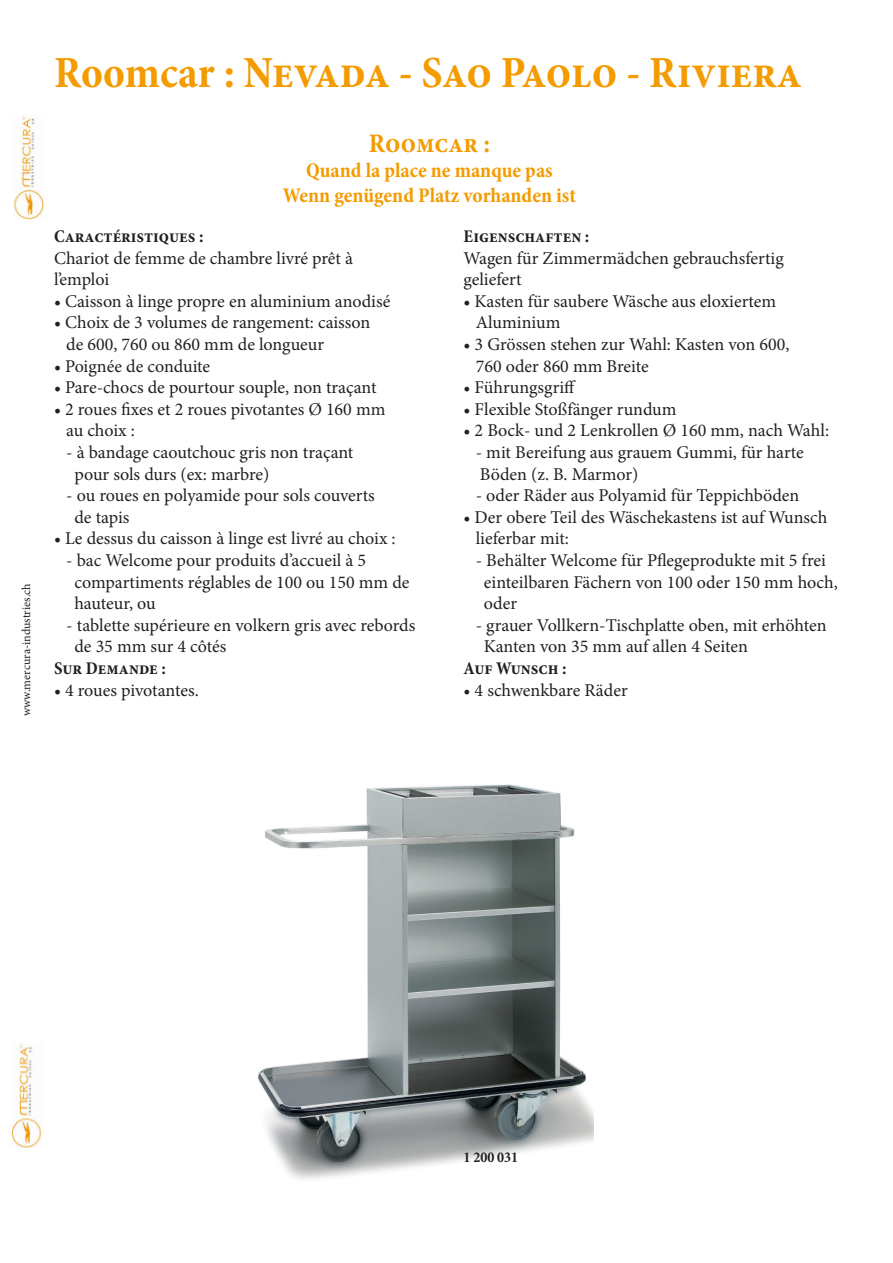
<style>
.page{position:relative;width:893px;height:1263px;background:#fff}
.page>*{position:absolute;margin:0;border:0;box-sizing:border-box;transform-origin:0 0}
.t1{font:700 condensed 45px "Minion Pro";letter-spacing:-.005em;color:#f49b00}
.t2{font:700 condensed 27px "Minion Pro";color:#f49b00}
.t3{font:700 condensed 21px "Minion Pro";color:#f49b00}
.t4{font:18px "Minion Pro";letter-spacing:-.005em;color:#231f20}
.t5{font:700 condensed 18px "Minion Pro";color:#231f20}
.t6{font:700 condensed 15px "Minion Pro";color:#231f20}
.t7{font:12px "Minion Pro";color:#231f20}
</style>
<div class="page">
<img style="left:11px;top:1045px;width:31px;height:103px">
<img style="left:14px;top:117px;width:30px;height:103px">
<img style="left:258px;top:784px;width:335px;height:395px">
<p class="t7" style="left:18px;top:716px;width:135px;rotate:-90deg">www.mercura-industries.ch</p>
<p class="t1" style="left:54px;top:41px;width:750px">Roomcar : Nevada - Sao Paolo - Riviera</p>
<p class="t2" style="left:369px;top:125px;width:123px">Roomcar :</p>
<p class="t3" style="left:306px;top:156px;width:248px">Quand la place ne manque pas</p>
<p class="t3" style="left:283px;top:181px;width:295px">Wenn genügend Platz vorhanden ist</p>
<p class="t5" style="left:54px;top:224px;width:151px">Caractéristiques :</p>
<p class="t4" style="left:54px;top:246px;width:301px">Chariot de femme de chambre livré prêt à</p>
<p class="t4" style="left:54px;top:267px;width:57px">l’emploi</p>
<p class="t4" style="left:54px;top:289px;width:338px">• Caisson à linge propre en aluminium anodisé</p>
<p class="t4" style="left:54px;top:311px;width:318px">• Choix de 3 volumes de rangement: caisson</p>
<p class="t4" style="left:66px;top:332px;width:259px">de 600, 760 ou 860 mm de longueur</p>
<p class="t4" style="left:54px;top:354px;width:158px">• Poignée de conduite</p>
<p class="t4" style="left:54px;top:375px;width:324px">• Pare-chocs de pourtour souple, non traçant</p>
<p class="t4" style="left:54px;top:397px;width:333px">• 2 roues fixes et 2 roues pivotantes Ø 160 mm</p>
<p class="t4" style="left:66px;top:419px;width:70px">au choix :</p>
<p class="t4" style="left:66px;top:440px;width:289px">- à bandage caoutchouc gris non traçant</p>
<p class="t4" style="left:74px;top:462px;width:196px">pour sols durs (ex: marbre)</p>
<p class="t4" style="left:66px;top:483px;width:310px">- ou roues en polyamide pour sols couverts</p>
<p class="t4" style="left:74px;top:505px;width:56px">de tapis</p>
<p class="t4" style="left:54px;top:527px;width:343px">• Le dessus du caisson à linge est livré au choix :</p>
<p class="t4" style="left:66px;top:548px;width:301px">- bac Welcome pour produits d’accueil à 5</p>
<p class="t4" style="left:74px;top:570px;width:337px">compartiments réglables de 100 ou 150 mm de</p>
<p class="t4" style="left:74px;top:591px;width:83px">hauteur, ou</p>
<p class="t4" style="left:66px;top:613px;width:350px">- tablette supérieure en volkern gris avec rebords</p>
<p class="t4" style="left:74px;top:635px;width:153px">de 35 mm sur 4 côtés</p>
<p class="t5" style="left:54px;top:656px;width:113px">Sur Demande :</p>
<p class="t4" style="left:54px;top:678px;width:146px">• 4 roues pivotantes.</p>
<p class="t5" style="left:463px;top:224px;width:127px">Eigenschaften :</p>
<p class="t4" style="left:463px;top:246px;width:322px">Wagen für Zimmermädchen gebrauchsfertig</p>
<p class="t4" style="left:463px;top:267px;width:60px">geliefert</p>
<p class="t4" style="left:463px;top:289px;width:314px">• Kasten für saubere Wäsche aus eloxiertem</p>
<p class="t4" style="left:476px;top:311px;width:86px">Aluminium</p>
<p class="t4" style="left:463px;top:332px;width:327px">• 3 Grössen stehen zur Wahl: Kasten von 600,</p>
<p class="t4" style="left:476px;top:354px;width:175px">760 oder 860 mm Breite</p>
<p class="t4" style="left:463px;top:375px;width:114px">• Führungsgriff</p>
<p class="t4" style="left:463px;top:397px;width:215px">• Flexible Stoßfänger rundum</p>
<p class="t4" style="left:463px;top:419px;width:367px">• 2 Bock- und 2 Lenkrollen Ø 160 mm, nach Wahl:</p>
<p class="t4" style="left:476px;top:440px;width:330px">- mit Bereifung aus grauem Gummi, für harte</p>
<p class="t4" style="left:480px;top:462px;width:160px">Böden (z. B. Marmor)</p>
<p class="t4" style="left:476px;top:483px;width:325px">- oder Räder aus Polyamid für Teppichböden</p>
<p class="t4" style="left:463px;top:505px;width:365px">• Der obere Teil des Wäschekastens ist auf Wunsch</p>
<p class="t4" style="left:476px;top:527px;width:95px">lieferbar mit:</p>
<p class="t4" style="left:476px;top:548px;width:352px">- Behälter Welcome für Pflegeprodukte mit 5 frei</p>
<p class="t4" style="left:484px;top:570px;width:355px">einteilbaren Fächern von 100 oder 150 mm hoch,</p>
<p class="t4" style="left:484px;top:591px;width:35px">oder</p>
<p class="t4" style="left:476px;top:613px;width:352px">- grauer Vollkern-Tischplatte oben, mit erhöhten</p>
<p class="t4" style="left:484px;top:635px;width:266px">Kanten von 35 mm auf allen 4 Seiten</p>
<p class="t5" style="left:463px;top:656px;width:105px">Auf Wunsch :</p>
<p class="t4" style="left:463px;top:678px;width:166px">• 4 schwenkbare Räder</p>
<p class="t6" style="left:463px;top:1146px;width:56px">1 200 031</p>
</div>
